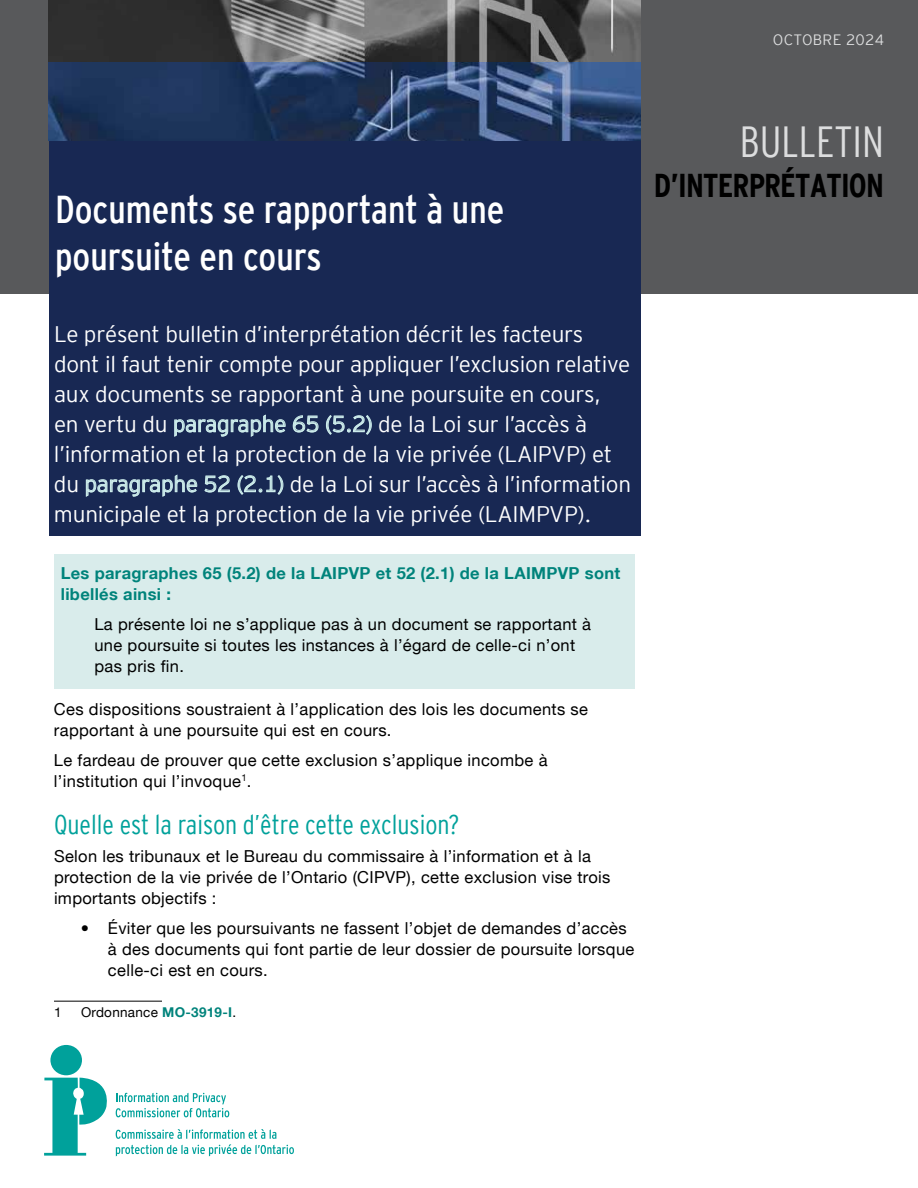
<style>
.page{position:relative;width:918px;height:1188px;background:#fff}
.page>*{position:absolute;margin:0;border:0;box-sizing:border-box;transform-origin:0 0}
.t1{font:43.5px "Interstate Cond Mono Lgt";color:#dcddde}
.t2{font:39px/46.8px "Interstate Cond Mono";color:#fff}
.t3{font:700 33px "Interstate Cond Mono";letter-spacing:-.025em;color:#000}
.t4{font:27px "Interstate Cond Mono Lgt";color:#00a19b}
.t5{font:22.5px/30px "Interstate Mono Lgt";letter-spacing:-.01em;color:#fff}
.t6{font:16.5px/21px "Helvetica Neue LT";letter-spacing:.02em;color:#000}
.t7{font:700 16.5px/21px "Helvetica Neue LT";letter-spacing:.02em;color:#00837b}
.t8{font:15px "Interstate Mono Lgt";letter-spacing:.02em;color:#dcddde}
.t9{font:13.5px "Helvetica Neue LT";letter-spacing:.02em;color:#000}
.s1{color:#cceceb}
.s2{font-weight:700;color:#00837b}
</style>
<div class="page">
<div style="left:0;top:0;width:918px;height:294px;background:#58595b"></div>
<img style="left:49px;top:0;width:591px;height:63px">
<div style="left:49px;top:125px;width:591px;height:411px;background:#182853"></div>
<div style="left:54px;top:554px;width:580px;height:63px;background:#d9eceb"></div>
<div style="left:54px;top:605px;width:580px;height:84px;background:#d9eceb"></div>
<hr style="left:54px;top:1001px;width:108px;height:1px;background:#000">
<img style="left:49px;top:63px;width:591px;height:77px">
<svg style="left:44px;top:1078px;width:250px;height:78px"></svg>
<div style="left:50px;top:1045px;width:32px;height:30px;background:#00a19b;border-radius:50%"></div>
<p class="t8" style="left:773px;top:31px;width:113px">OCTOBRE 2024</p>
<h2 class="t2" style="left:55px;top:186px;width:451px">Documents se rapportant à une poursuite en cours</h2>
<p class="t5" style="left:54px;top:319px;width:579px">Le présent bulletin d’interprétation décrit les facteurs dont il faut tenir compte pour appliquer l’exclusion relative aux documents se rapportant à une poursuite en cours, en vertu du <span class="s1">paragraphe 65 (5.2)</span> de la Loi sur l’accès à l’information et la protection de la vie privée (LAIPVP) et du <span class="s1">paragraphe 52 (2.1)</span> de la Loi sur l’accès à l’information municipale et la protection de la vie privée (LAIMPVP).</p>
<p class="t7" style="left:61px;top:563px;width:561px">Les paragraphes 65 (5.2) de la LAIPVP et 52 (2.1) de la LAIMPVP sont libellés ainsi :</p>
<p class="t6" style="left:94px;top:613px;width:498px">La présente loi ne s’applique pas à un document se rapportant à une poursuite si toutes les instances à l’égard de celle-ci n’ont pas pris fin.</p>
<p class="t6" style="left:54px;top:698px;width:536px">Ces dispositions soustraient à l’application des lois les documents se rapportant à une poursuite qui est en cours.</p>
<p class="t6" style="left:54px;top:749px;width:495px">Le fardeau de prouver que cette exclusion s’applique incombe à l’institution qui l’invoque<sup>1</sup>.</p>
<h3 class="t4" style="left:54px;top:810px;width:407px">Quelle est la raison d’être cette exclusion?</h3>
<p class="t6" style="left:54px;top:846px;width:558px">Selon les tribunaux et le Bureau du commissaire à l’information et à la protection de la vie privée de l’Ontario (CIPVP), cette exclusion vise trois importants objectifs :</p>
<p class="t6" style="left:108px;top:917px;width:528px;text-indent:-27px">• Éviter que les poursuivants ne fassent l’objet de demandes d’accès à des documents qui font partie de leur dossier de poursuite lorsque celle-ci est en cours.</p>
<p class="t9" style="left:54px;top:1005px;width:9px">1</p>
<p class="t9" style="left:81px;top:1005px;width:157px">Ordonnance <span class="s2">MO-3919-I</span>.</p>
<h1 class="t1" style="left:740px;top:117px;width:146px">BULLETIN</h1>
<h3 class="t3" style="left:654px;top:167px;width:232px">D’INTERPRÉTATION</h3>
</div>
